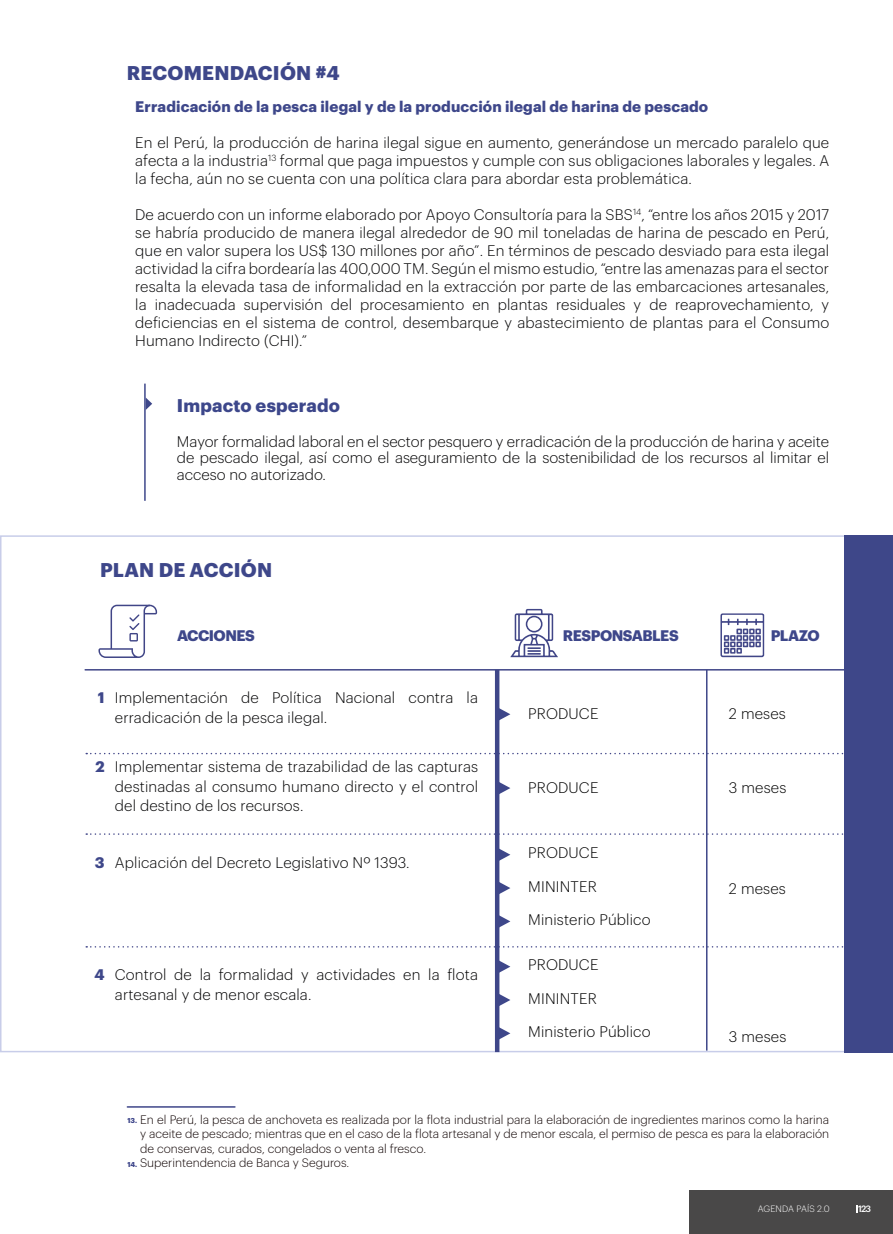
<style>
.page{position:relative;width:893px;height:1234px;background:#fff}
.page>*{position:absolute;margin:0;border:0;box-sizing:border-box;transform-origin:0 0}
.t1{font:700 19.5px "Graphik";letter-spacing:.01em;color:#3e478a}
.t2{font:700 18px "Graphik";letter-spacing:.01em;color:#3d478b}
.t3{font:300 15px/18px "Graphik";letter-spacing:.01em;color:#030304;text-align:justify}
.t4{font:300 15px/19.5px "Graphik";letter-spacing:.01em;color:#020203}
.t5{font:300 15px "Graphik";letter-spacing:.01em;color:#000}
.t6{font:700 15px "Graphik";letter-spacing:.01em;color:#3e478a}
.t7{font:700 15px "Graphik";letter-spacing:-.035em;color:#3e478a}
.t8{font:300 12px/14.4px "Graphik";color:#110505}
.t9{font:300 9px "Graphik";letter-spacing:.01em;color:#fff}
.t10{font:500 9px "Graphik";color:#fff}
.t11{font:700 7.05px "Graphik";color:#3e468a}
</style>
<div class="page">
<div style="left:689px;top:1190px;width:204px;height:43px;background:#494848"></div>
<hr style="left:144px;top:383px;width:2px;height:117px;background:#3e478a">
<svg style="left:146px;top:398px;width:6px;height:12px"></svg>
<svg style="left:98px;top:604px;width:59px;height:53px"></svg>
<svg style="left:510px;top:608px;width:48px;height:49px"></svg>
<svg style="left:720px;top:613px;width:44px;height:44px"></svg>
<hr style="left:85px;top:669px;width:763px;height:1px;background:#414688">
<svg style="left:86px;top:752px;width:758px;height:2px"></svg>
<svg style="left:86px;top:833px;width:758px;height:1px"></svg>
<svg style="left:86px;top:945px;width:758px;height:2px"></svg>
<hr style="left:706px;top:669px;width:1px;height:381px;background:#3f4789">
<hr style="left:495px;top:669px;width:4px;height:382px;background:#3f4789">
<svg style="left:499px;top:781px;width:11px;height:13px"></svg>
<svg style="left:499px;top:707px;width:11px;height:13px"></svg>
<svg style="left:499px;top:848px;width:11px;height:12px"></svg>
<svg style="left:499px;top:960px;width:11px;height:12px"></svg>
<svg style="left:499px;top:881px;width:11px;height:13px"></svg>
<svg style="left:499px;top:993px;width:11px;height:13px"></svg>
<svg style="left:499px;top:914px;width:11px;height:13px"></svg>
<svg style="left:499px;top:1026px;width:11px;height:13px"></svg>
<hr style="left:127px;top:1105px;width:108px;height:2px;background:#3f4689">
<div style="left:844px;top:535px;width:49px;height:517px;background:#3e4789"></div>
<h1 class="t1" style="left:127px;top:58px;width:215px">RECOMENDACIÓN #4</h1>
<p class="t6" style="left:135px;top:95px;width:575px">Erradicación de la pesca ilegal y de la producción ilegal de harina de pescado</p>
<p class="t3" style="left:135px;top:132px;width:695px">En el Perú, la producción de harina ilegal sigue en aumento, generándose un mercado paralelo que afecta a la industria<sup>13</sup> formal que paga impuestos y cumple con sus obligaciones laborales y legales. A la fecha, aún no se cuenta con una política clara para abordar esta problemática.</p>
<p class="t3" style="left:135px;top:204px;width:696px">De acuerdo con un informe elaborado por Apoyo Consultoría para la SBS<sup>14</sup>, “entre los años 2015 y 2017 se habría producido de manera ilegal alrededor de 90 mil toneladas de harina de pescado en Perú, que en valor supera los US$ 130 millones por año”. En términos de pescado desviado para esta ilegal actividad la cifra bordearía las 400,000 TM. Según el mismo estudio, “entre las amenazas para el sector resalta la elevada tasa de informalidad en la extracción por parte de las embarcaciones artesanales, la inadecuada supervisión del procesamiento en plantas residuales y de reaprovechamiento, y deficiencias en el sistema de control, desembarque y abastecimiento de plantas para el Consumo Humano Indirecto (CHI).”</p>
<p class="t2" style="left:177px;top:392px;width:165px">Impacto esperado</p>
<p class="t3" style="left:177px;top:432px;width:654px;line-height:16.5px">Mayor formalidad laboral en el sector pesquero y erradicación de la producción de harina y aceite de pescado ilegal, así como el aseguramiento de la sostenibilidad de los recursos al limitar el acceso no autorizado.</p>
<h1 class="t1" style="left:100px;top:555px;width:174px">PLAN DE ACCIÓN</h1>
<p class="t7" style="left:177px;top:624px;width:79px">ACCIONES</p>
<p class="t6" style="left:98px;top:686px;width:8px">1</p>
<p class="t4" style="left:115px;top:686px;width:365px">Implementación de Política Nacional contra la erradicación de la pesca ilegal.</p>
<p class="t6" style="left:95px;top:755px;width:11px">2</p>
<p class="t4" style="left:115px;top:755px;width:365px;text-align:justify">Implementar sistema de trazabilidad de las capturas destinadas al consumo humano directo y el control del destino de los recursos.</p>
<p class="t6" style="left:95px;top:850px;width:11px">3</p>
<p class="t4" style="left:115px;top:851px;width:296px">Aplicación del Decreto Legislativo Nº 1393.</p>
<p class="t6" style="left:95px;top:962px;width:12px">4</p>
<p class="t4" style="left:115px;top:963px;width:365px">Control de la formalidad y actividades en la flota artesanal y de menor escala.</p>
<p class="t7" style="left:563px;top:624px;width:117px">RESPONSABLES</p>
<p class="t6" style="left:771px;top:624px;width:50px">PLAZO</p>
<p class="t5" style="left:528px;top:702px;width:72px">PRODUCE</p>
<p class="t5" style="left:528px;top:776px;width:72px">PRODUCE</p>
<p class="t5" style="left:528px;top:841px;width:72px">PRODUCE</p>
<p class="t5" style="left:528px;top:875px;width:70px">MININTER</p>
<p class="t5" style="left:528px;top:908px;width:124px">Ministerio Público</p>
<p class="t5" style="left:528px;top:953px;width:72px">PRODUCE</p>
<p class="t5" style="left:528px;top:986px;width:70px">MININTER</p>
<p class="t5" style="left:528px;top:1020px;width:124px">Ministerio Público</p>
<p class="t5" style="left:729px;top:702px;width:58px">2 meses</p>
<p class="t5" style="left:729px;top:776px;width:59px">3 meses</p>
<p class="t5" style="left:729px;top:877px;width:58px">2 meses</p>
<p class="t5" style="left:729px;top:1025px;width:59px">3 meses</p>
<p class="t8" style="left:140px;top:1111px;width:691px">En el Perú, la pesca de anchoveta es realizada por la flota industrial para la elaboración de ingredientes marinos como la harina y aceite de pescado; mientras que en el caso de la flota artesanal y de menor escala, el permiso de pesca es para la elaboración de conservas, curados, congelados o venta al fresco.<br>Superintendencia de Banca y Seguros.</p>
<p class="t11" style="left:127px;top:1114px;width:11px">13.</p>
<p class="t11" style="left:127px;top:1158px;width:11px">14.</p>
<p class="t9" style="left:758px;top:1201px;width:73px">AGENDA PAÍS 2.0</p>
<p class="t10" style="left:858px;top:1201px;width:14px">123</p>
</div>
